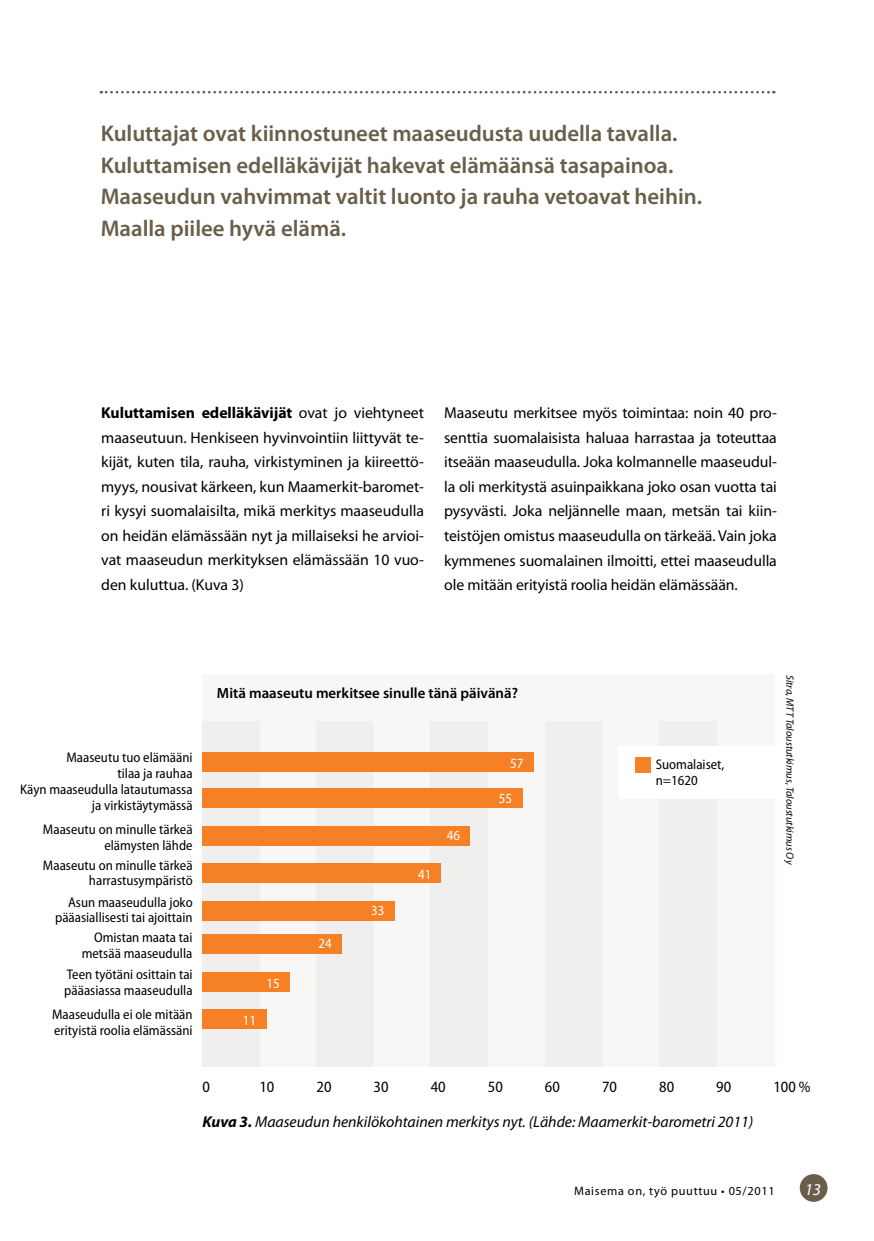
<style>
.page{position:relative;width:874px;height:1241px;background:#fff}
.page>*{position:absolute;margin:0;border:0;box-sizing:border-box;transform-origin:0 0}
.t1{font:600 22.75px/31.5px "Myriad Pro";color:#695e4a}
.t2{font:italic 16.62px "Myriad Pro";color:#fff}
.t3{font:15.75px/24.5px "Myriad Pro";letter-spacing:-.005em;color:#000;text-align:justify}
.t4{font:italic 15.75px "Myriad Pro";color:#000}
.t5{font:semi-condensed 15.75px "Myriad Pro";color:#000}
.t6{font:600 14.88px "Myriad Pro";color:#000}
.t7{font:semi-condensed 14px/15.8px "Myriad Pro";color:#000;text-align:right}
.t8{font:semi-condensed 14px "Myriad Pro";color:#fff}
.t9{font:12.25px "Myriad Pro";letter-spacing:.055em;color:#000}
.t10{font:italic 10.5px "Myriad Pro";color:#000}
.s1{font-weight:700}
</style>
<div class="page">
<div style="left:799px;top:1173px;width:28px;height:28px;background:#695e4a;border-radius:50%"></div>
<svg style="left:101px;top:91px;width:673px;height:2px"></svg>
<div style="left:202px;top:674px;width:572px;height:392px;background:#f8f7f6"></div>
<div style="left:659px;top:721px;width:57px;height:345px;background:#f0efed"></div>
<div style="left:544px;top:721px;width:57px;height:345px;background:#f0efed"></div>
<div style="left:430px;top:721px;width:57px;height:345px;background:#f0efed"></div>
<div style="left:316px;top:721px;width:57px;height:345px;background:#f0efed"></div>
<div style="left:202px;top:721px;width:57px;height:345px;background:#f0efed"></div>
<div style="left:202px;top:933px;width:140px;height:20px;background:#f58025"></div>
<div style="left:202px;top:787px;width:320px;height:20px;background:#f58025"></div>
<div style="left:202px;top:825px;width:268px;height:20px;background:#f58025"></div>
<div style="left:202px;top:863px;width:239px;height:20px;background:#f58025"></div>
<div style="left:202px;top:900px;width:192px;height:20px;background:#f58025"></div>
<div style="left:202px;top:971px;width:88px;height:20px;background:#f58025"></div>
<div style="left:202px;top:1009px;width:64px;height:20px;background:#f58025"></div>
<div style="left:202px;top:752px;width:332px;height:20px;background:#f58025"></div>
<div style="left:617px;top:746px;width:158px;height:53px;background:#fff"></div>
<div style="left:634px;top:757px;width:16px;height:16px;background:#f58025"></div>
<h1 class="t1" style="left:101px;top:118px;width:602px">Kuluttajat ovat kiinnostuneet maaseudusta uudella tavalla.<br>Kuluttamisen edelläkävijät hakevat elämäänsä tasapainoa.<br>Maaseudun vahvimmat valtit luonto ja rauha vetoavat heihin.<br>Maalla piilee hyvä elämä.</h1>
<p class="t3" style="left:101px;top:401px;width:324px"><span class="s1">Kuluttamisen edelläkävijät</span> ovat jo viehtyneet maaseutuun. Henkiseen hyvinvointiin liittyvät te&shy;kijät, kuten tila, rauha, virkistyminen ja kiireettö&shy;myys, nousivat kärkeen, kun Maamerkit-baromet&shy;ri kysyi suomalaisilta, mikä merkitys maaseudulla on heidän elämässään nyt ja millaiseksi he arvioi&shy;vat maaseudun merkityksen elämässään 10 vuo&shy;den kuluttua. (Kuva 3)</p>
<p class="t3" style="left:444px;top:401px;width:334px">Maaseutu merkitsee myös toimintaa: noin 40 pro&shy;senttia suomalaisista haluaa harrastaa ja toteuttaa itseään maaseudulla. Joka kolmannelle maaseudul&shy;la oli merkitystä asuinpaikkana joko osan vuotta tai pysyvästi. Joka neljännelle maan, metsän tai kiin&shy;teistöjen omistus maaseudulla on tärkeää. Vain joka kymmenes suomalainen ilmoitti, ettei maaseudulla ole mitään erityistä roolia heidän elämässään.</p>
<p class="t6" style="left:217px;top:684px;width:302px">Mitä maaseutu merkitsee sinulle tänä päivänä?</p>
<p class="t7" style="left:66px;top:749px;width:128px">Maaseutu tuo elämääni tilaa ja rauhaa</p>
<p class="t8" style="left:510px;top:755px;width:15px">57</p>
<p class="t7" style="left:20px;top:781px;width:174px">Käyn maaseudulla latautumassa ja virkistäytymässä</p>
<p class="t8" style="left:498px;top:790px;width:15px">55</p>
<p class="t7" style="left:43px;top:821px;width:151px">Maaseutu on minulle tärkeä elämysten lähde</p>
<p class="t8" style="left:446px;top:827px;width:15px">46</p>
<p class="t7" style="left:43px;top:857px;width:151px">Maaseutu on minulle tärkeä harrastusympäristö</p>
<p class="t8" style="left:418px;top:866px;width:15px">41</p>
<p class="t7" style="left:55px;top:894px;width:139px">Asun maaseudulla joko pääasiallisesti tai ajoittain</p>
<p class="t8" style="left:371px;top:903px;width:15px">33</p>
<p class="t7" style="left:82px;top:929px;width:112px">Omistan maata tai metsää maaseudulla</p>
<p class="t7" style="left:64px;top:966px;width:130px;text-align:left">Teen työtäni osittain tai pääasiassa maaseudulla</p>
<p class="t8" style="left:266px;top:975px;width:15px">15</p>
<p class="t7" style="left:52px;top:1006px;width:142px;text-align:left">Maaseudulla ei ole mitään erityistä roolia elämässäni</p>
<p class="t8" style="left:242px;top:1012px;width:15px">11</p>
<p class="t8" style="left:318px;top:935px;width:15px">24</p>
<p class="t7" style="left:655px;top:756px;width:70px;text-align:left">Suomalaiset, n=1620</p>
<p class="t10" style="left:795px;top:675px;width:191px;rotate:90deg">Sitra, MTT Taloustutkimus, Taloustutkimus Oy</p>
<p class="t5" style="left:202px;top:1078px;width:9px">0</p>
<p class="t5" style="left:259px;top:1078px;width:16px">10</p>
<p class="t5" style="left:316px;top:1078px;width:16px">20</p>
<p class="t5" style="left:373px;top:1078px;width:16px">30</p>
<p class="t5" style="left:430px;top:1078px;width:16px">40</p>
<p class="t5" style="left:487px;top:1078px;width:16px">50</p>
<p class="t5" style="left:544px;top:1078px;width:16px">60</p>
<p class="t5" style="left:601px;top:1078px;width:16px">70</p>
<p class="t5" style="left:658px;top:1078px;width:16px">80</p>
<p class="t5" style="left:716px;top:1078px;width:16px">90</p>
<p class="t5" style="left:773px;top:1078px;width:39px">100 %</p>
<p class="t4" style="left:202px;top:1113px;width:552px"><span class="s1">Kuva 3.</span> Maaseudun henkilökohtainen merkitys nyt. (Lähde: Maamerkit-barometri 2011)</p>
<p class="t9" style="left:573px;top:1183px;width:202px">Maisema on, työ puuttuu • 05/2011</p>
<p class="t2" style="left:804px;top:1179px;width:18px">13</p>
</div>
